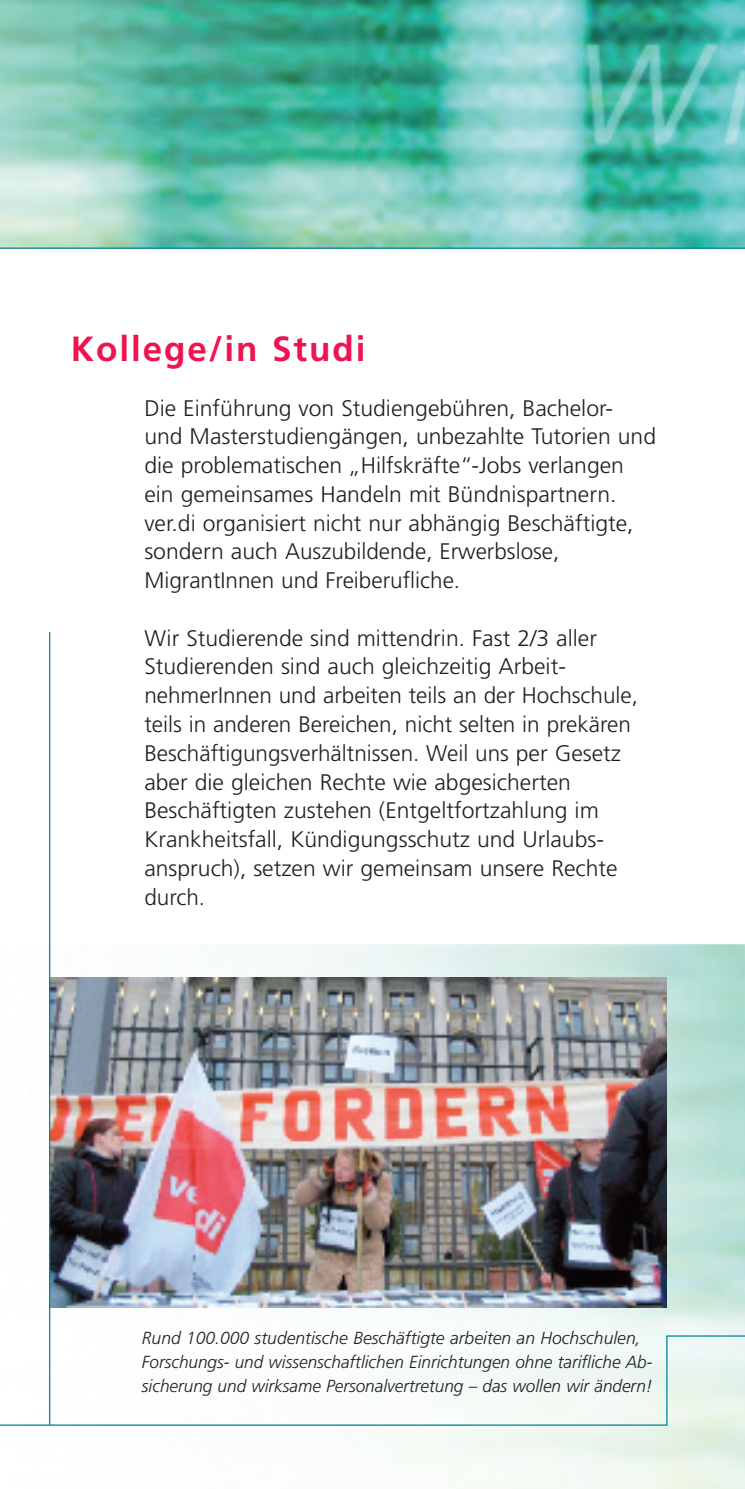
<style>
.page{position:relative;width:745px;height:1489px;background:#fff}
.page>*{position:absolute;margin:0;border:0;box-sizing:border-box;transform-origin:0 0}
.t1{font:700 35px "Frutiger LT";letter-spacing:.055em;color:#ed1450}
.t2{font:300 22.5px/28.8px "Frutiger LT";color:#231f20}
.t3{font:italic 300 17.5px/23.8px "Frutiger LT";color:#231f20}
</style>
<div class="page">
<svg style="left:744px;top:0;width:1px;height:1488px"></svg>
<hr style="left:0;top:1488px;width:744px;height:1px;background:#000">
<img style="left:0;top:944px;width:744px;height:544px">
<img style="left:0;top:0;width:744px;height:247px">
<hr style="left:0;top:247px;width:744px;height:2px;background:#00809a">
<hr style="left:666px;top:1335px;width:1px;height:90px;background:#00809a">
<hr style="left:0;top:1424px;width:666px;height:1px;background:#00809a">
<hr style="left:666px;top:1335px;width:78px;height:1px;background:#00809a">
<img style="left:50px;top:977px;width:616px;height:330px">
<hr style="left:49px;top:632px;width:1px;height:792px;background:#00809a">
<p class="t1" style="left:71px;top:335px;width:296px">Kollege/in Studi</p>
<p class="t2" style="left:144px;top:395px;width:513px">Die Einführung von Studiengebühren, Bachelor&shy;und Masterstudiengängen, unbezahlte Tutorien und die problematischen „Hilfskräfte“-Jobs verlangen ein gemeinsames Handeln mit Bündnispartnern. ver.di organisiert nicht nur abhängig Beschäftigte, sondern auch Auszubildende, Erwerbslose, MigrantInnen und Freiberufliche.</p>
<p class="t2" style="left:144px;top:625px;width:495px">Wir Studierende sind mittendrin. Fast 2/3 aller Studierenden sind auch gleichzeitig Arbeit&shy;nehmerInnen und arbeiten teils an der Hochschule, teils in anderen Bereichen, nicht selten in prekären Beschäftigungsverhältnissen. Weil uns per Gesetz aber die gleichen Rechte wie abgesicherten Beschäftigten zustehen (Entgeltfortzahlung im Krankheitsfall, Kündigungsschutz und Urlaubs&shy;anspruch), setzen wir gemeinsam unsere Rechte durch.</p>
<p class="t3" style="left:142px;top:1327px;width:512px">Rund 100.000 studentische Beschäftigte arbeiten an Hochschulen,<br>Forschungs- und wissenschaftlichen Einrichtungen ohne tarifliche Ab&shy;sicherung und wirksame Personalvertretung – das wollen wir ändern!</p>
</div>
